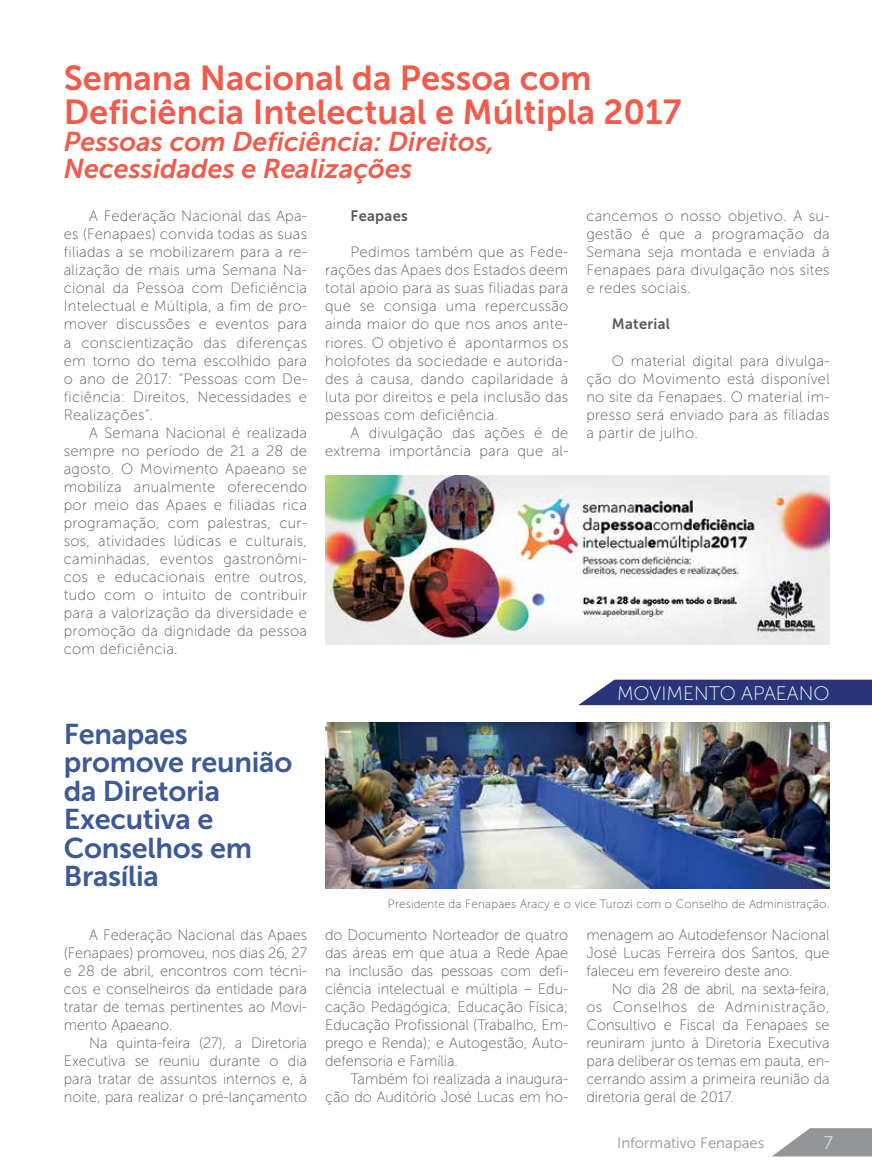
<style>
.page{position:relative;width:872px;height:1170px;background:#fff}
.page>*{position:absolute;margin:0;border:0;box-sizing:border-box;transform-origin:0 0}
.t1{font:34.5px/34.5px "Museo Sans 700";color:#f15b4c}
.t2{font:28.5px/28.5px "Museo Sans 700";letter-spacing:-.01em;color:#3d5996}
.t3{font:italic 27px/27px "Museo Sans 700";color:#f15b4c}
.t4{font:19.5px "Museo Sans 100";color:#fff}
.t5{font:18px "Museo Sans 100";color:#fff}
.t6{font:15px/18px "Museo Sans 100";color:#58595b;text-align:justify}
.t7{font:15px/18px "Museo Sans 100";letter-spacing:.02em;color:#58595b;text-align:right}
.t8{font:15px "Museo Sans 300";color:#939598}
.t9{font:15px "Museo Sans 700";letter-spacing:.02em;color:#58595b}
.t10{font:12px "Museo Sans 100";letter-spacing:.02em;color:#58595b}
</style>
<div class="page">
<img style="left:325px;top:475px;width:504px;height:170px">
<img style="left:325px;top:722px;width:504px;height:166px">
<svg style="left:578px;top:679px;width:294px;height:26px;background:#3b4684"></svg>
<svg style="left:772px;top:1128px;width:100px;height:28px"></svg>
<h1 class="t1" style="left:64px;top:60px;width:619px">Semana Nacional da Pessoa com<br>Deficiência Intelectual e Múltipla 2017</h1>
<h3 class="t3" style="left:64px;top:128px;width:432px">Pessoas com Deficiência: Direitos,<br>Necessidades e Realizações</h3>
<p class="t6" style="left:64px;top:207px;width:245px;text-indent:26px">A Federação Nacional das Apa&shy;es (Fenapaes) convida todas as suas filiadas a se mobilizarem para a re&shy;alização de mais uma Semana Na&shy;cional da Pessoa com Deficiência Intelectual e Múltipla, a fim de pro&shy;mover discussões e eventos para a conscientização das diferenças em torno do tema escolhido para o ano de 2017: “Pessoas com De&shy;ficiência: Direitos, Necessidades e Realizações”.</p>
<p class="t6" style="left:64px;top:423px;width:245px;text-indent:26px">A Semana Nacional é realizada sempre no período de 21 a 28 de agosto. O Movimento Apaeano se mobiliza anualmente oferecendo por meio das Apaes e filiadas rica programação, com palestras, cur&shy;sos, atividades lúdicas e culturais, caminhadas, eventos gastronômi&shy;cos e educacionais entre outros, tudo com o intuito de contribuir para a valorização da diversidade e promoção da dignidade da pessoa com deficiência.</p>
<h2 class="t2" style="left:64px;top:719px;width:230px">Fenapaes promove reunião da Diretoria<br>Executiva e<br>Conselhos em<br>Brasília</h2>
<p class="t6" style="left:64px;top:926px;width:245px;text-indent:26px">A Federação Nacional das Apaes (Fenapaes) promoveu, nos dias 26, 27 e 28 de abril, encontros com técni&shy;cos e conselheiros da entidade para tratar de temas pertinentes ao Movi&shy;mento Apaeano.</p>
<p class="t6" style="left:64px;top:1034px;width:245px;text-indent:26px">Na quinta-feira (27), a Diretoria Executiva se reuniu durante o dia para tratar de assuntos internos e, à noite, para realizar o pré-lançamento</p>
<p class="t9" style="left:350px;top:208px;width:59px">Feapaes</p>
<p class="t6" style="left:325px;top:243px;width:245px;text-indent:26px">Pedimos também que as Fede&shy;rações das Apaes dos Estados deem total apoio para as suas filiadas para que se consiga uma repercussão ainda maior do que nos anos ante&shy;riores. O objetivo é apontarmos os holofotes da sociedade e autorida&shy;des à causa, dando capilaridade à luta por direitos e pela inclusão das pessoas com deficiência.</p>
<p class="t7" style="left:325px;top:423px;width:245px">A divulgação das ações é de extrema importância para que al-</p>
<p class="t6" style="left:586px;top:207px;width:245px">cancemos o nosso objetivo. A su&shy;gestão é que a programação da Semana seja montada e enviada à Fenapaes para divulgação nos sites e redes sociais.</p>
<p class="t9" style="left:612px;top:316px;width:60px">Material</p>
<p class="t6" style="left:586px;top:351px;width:245px;text-indent:26px">O material digital para divulga&shy;ção do Movimento está disponível no site da Fenapaes. O material im&shy;presso será enviado para as filiadas a partir de julho.</p>
<h3 class="t4" style="left:617px;top:682px;width:214px">MOVIMENTO APAEANO</h3>
<p class="t10" style="left:388px;top:897px;width:443px">Presidente da Fenapaes Aracy e o vice Turozi com o Conselho de Administração.</p>
<p class="t6" style="left:325px;top:926px;width:245px">do Documento Norteador de quatro das áreas em que atua a Rede Apae na inclusão das pessoas com defi&shy;ciência intelectual e múltipla – Edu&shy;cação Pedagógica; Educação Física; Educação Profissional (Trabalho, Em&shy;prego e Renda); e Autogestão, Auto&shy;defensoria e Família.</p>
<p class="t6" style="left:325px;top:1070px;width:245px;text-align:right">Também foi realizada a inaugura&shy;ção do Auditório José Lucas em ho-</p>
<p class="t6" style="left:586px;top:926px;width:245px">menagem ao Autodefensor Nacional José Lucas Ferreira dos Santos, que faleceu em fevereiro deste ano.</p>
<p class="t6" style="left:586px;top:980px;width:245px;text-indent:26px">No dia 28 de abril, na sexta-feira, os Conselhos de Administração, Consultivo e Fiscal da Fenapaes se reuniram junto à Diretoria Executiva para deliberar os temas em pauta, en&shy;cerrando assim a primeira reunião da diretoria geral de 2017.</p>
<p class="t8" style="left:617px;top:1134px;width:149px">Informativo Fenapaes</p>
<p class="t5" style="left:824px;top:1133px;width:11px">7</p>
</div>
